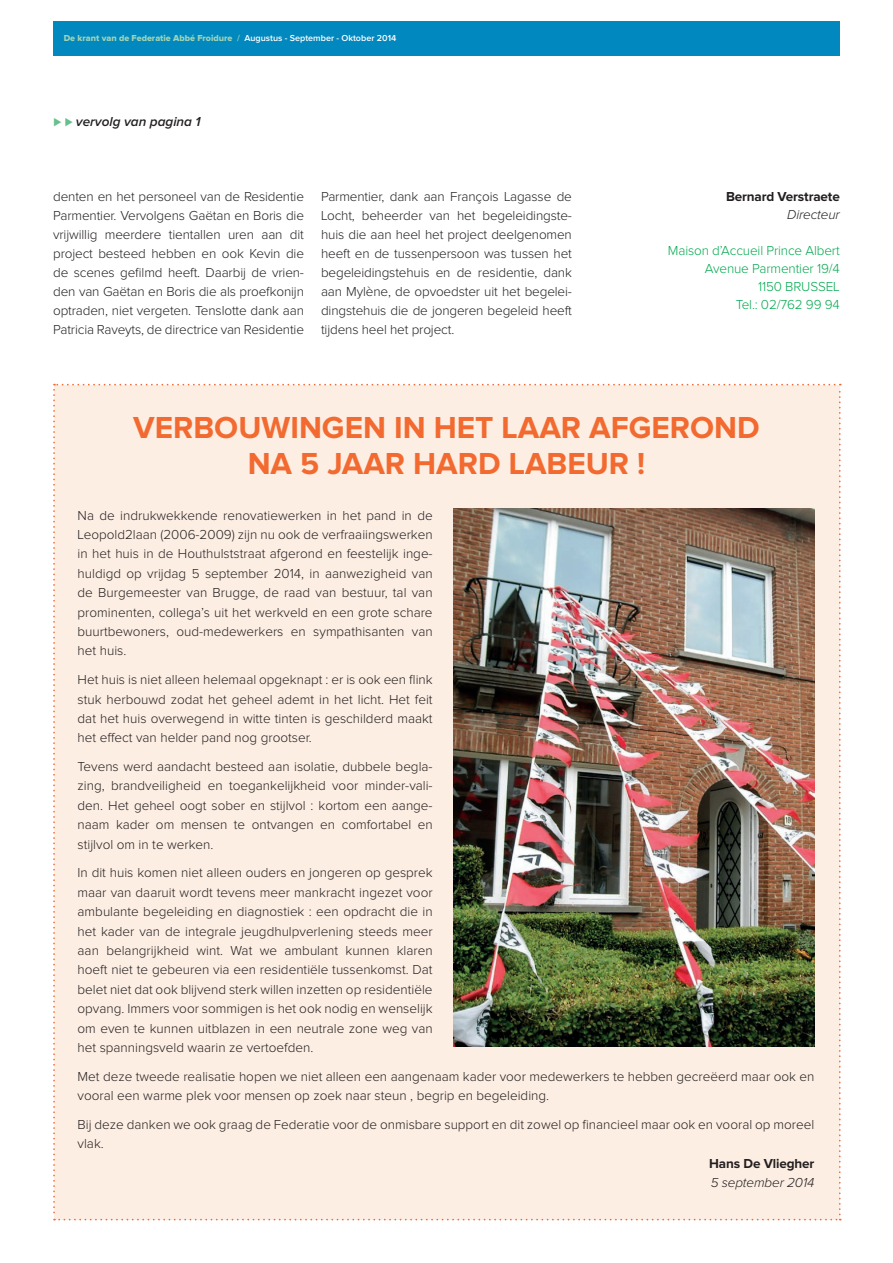
<style>
.page{position:relative;width:893px;height:1263px;background:#fff}
.page>*{position:absolute;margin:0;border:0;box-sizing:border-box;transform-origin:0 0}
.t1{font:700 31.5px/36px "Proxima Nova";color:#f26a30;text-align:center}
.lettrine{font:300 13.5px/19.4px "Proxima Nova";color:#231f20;text-align:justify}
.lettrine-2{font:300 13.5px "Proxima Nova";letter-spacing:-.01em;color:#00a94e}
.lettrine-3{font:700 13.5px "Proxima Nova";letter-spacing:-.01em;color:#231f20}
.lettrine-4{font:italic 300 13.5px "Proxima Nova";letter-spacing:-.01em;color:#231f20}
.t2{font:italic 600 13.5px "Proxima Nova";color:#231f20}
.t3{font:9px "Proxima Nova Extrabld";color:#9fd4b5}
.s1{font-family:"Proxima Nova";font-weight:600}
.s2{font-family:"Proxima Nova";font-weight:600;color:#fff}
.s3{color:#65c18b}
</style>
<div class="page">
<div style="left:53px;top:384px;width:788px;height:836px;background:#fdeee3"></div>
<div style="left:53px;top:21px;width:787px;height:34px;background:#0088bf"></div>
<img style="left:454px;top:509px;width:360px;height:537px">
<p class="t3" style="left:64px;top:33px;width:334px">De krant van de Federatie Abbé Froidure <span class="s1">/</span> <span class="s2">Augustus - September - Oktober 2014</span></p>
<p class="t2" style="left:53px;top:114px;width:149px"><span class="s3">⊲ ⊲</span> vervolg van pagina 1</p>
<p class="lettrine" style="left:53px;top:187px;width:252px">denten en het personeel van de Residentie Parmentier. Vervolgens Gaëtan en Boris die vrijwillig meerdere tientallen uren aan dit project besteed hebben en ook Kevin die de scenes gefilmd heeft. Daarbij de vrien&shy;den van Gaëtan en Boris die als proefkonijn optraden, niet vergeten. Tenslotte dank aan Patricia Raveyts, de directrice van Residentie</p>
<p class="lettrine" style="left:321px;top:187px;width:252px">Parmentier, dank aan François Lagasse de Locht, beheerder van het begeleidingste&shy;huis die aan heel het project deelgenomen heeft en de tussenpersoon was tussen het begeleidingstehuis en de residentie, dank aan Mylène, de opvoedster uit het begelei&shy;dingstehuis die de jongeren begeleid heeft tijdens heel het project.</p>
<p class="lettrine-3" style="left:726px;top:189px;width:115px">Bernard Verstraete</p>
<p class="lettrine-4" style="left:787px;top:207px;width:54px">Directeur</p>
<p class="lettrine-2" style="left:668px;top:243px;width:173px">Maison d’Accueil Prince Albert</p>
<p class="lettrine-2" style="left:705px;top:261px;width:137px">Avenue Parmentier 19/4</p>
<p class="lettrine-2" style="left:758px;top:279px;width:83px">1150 BRUSSEL</p>
<p class="lettrine-2" style="left:736px;top:297px;width:105px">Tel.: 02/762 99 94</p>
<p class="t1" style="left:133px;top:411px;width:628px">VERBOUWINGEN IN HET LAAR AFGEROND<br>NA 5 JAAR HARD LABEUR !</p>
<p class="lettrine" style="left:78px;top:506px;width:357px">Na de indrukwekkende renovatiewerken in het pand in de Leopold2laan (2006-2009) zijn nu ook de verfraaiingswerken in het huis in de Houthulststraat afgerond en feestelijk inge&shy;huldigd op vrijdag 5 september 2014, in aanwezigheid van de Burgemeester van Brugge, de raad van bestuur, tal van prominenten, collega’s uit het werkveld en een grote schare buurtbewoners, oud-medewerkers en sympathisanten van het huis.</p>
<p class="lettrine" style="left:78px;top:670px;width:357px">Het huis is niet alleen helemaal opgeknapt : er is ook een flink stuk herbouwd zodat het geheel ademt in het licht. Het feit dat het huis overwegend in witte tinten is geschilderd maakt het effect van helder pand nog grootser.</p>
<p class="lettrine" style="left:78px;top:757px;width:357px">Tevens werd aandacht besteed aan isolatie, dubbele begla&shy;zing, brandveiligheid en toegankelijkheid voor minder-vali&shy;den. Het geheel oogt sober en stijlvol : kortom een aange&shy;naam kader om mensen te ontvangen en comfortabel en stijlvol om in te werken.</p>
<p class="lettrine" style="left:78px;top:863px;width:357px">In dit huis komen niet alleen ouders en jongeren op gesprek maar van daaruit wordt tevens meer mankracht ingezet voor ambulante begeleiding en diagnostiek : een opdracht die in het kader van de integrale jeugdhulpverlening steeds meer aan belangrijkheid wint. Wat we ambulant kunnen klaren hoeft niet te gebeuren via een residentiële tussenkomst. Dat belet niet dat ook blijvend sterk willen inzetten op residentiële opvang. Immers voor sommigen is het ook nodig en wenselijk om even te kunnen uitblazen in een neutrale zone weg van het spanningsveld waarin ze vertoefden.</p>
<p class="lettrine" style="left:78px;top:1067px;width:738px">Met deze tweede realisatie hopen we niet alleen een aangenaam kader voor medewerkers te hebben gecreëerd maar ook en vooral een warme plek voor mensen op zoek naar steun , begrip en begeleiding.</p>
<p class="lettrine" style="left:78px;top:1115px;width:738px">Bij deze danken we ook graag de Federatie voor de onmisbare support en dit zowel op financieel maar ook en vooral op moreel vlak.</p>
<p class="lettrine-3" style="left:709px;top:1155px;width:107px">Hans De Vliegher</p>
<p class="lettrine-4" style="left:711px;top:1175px;width:105px">5 september 2014</p>
</div>
